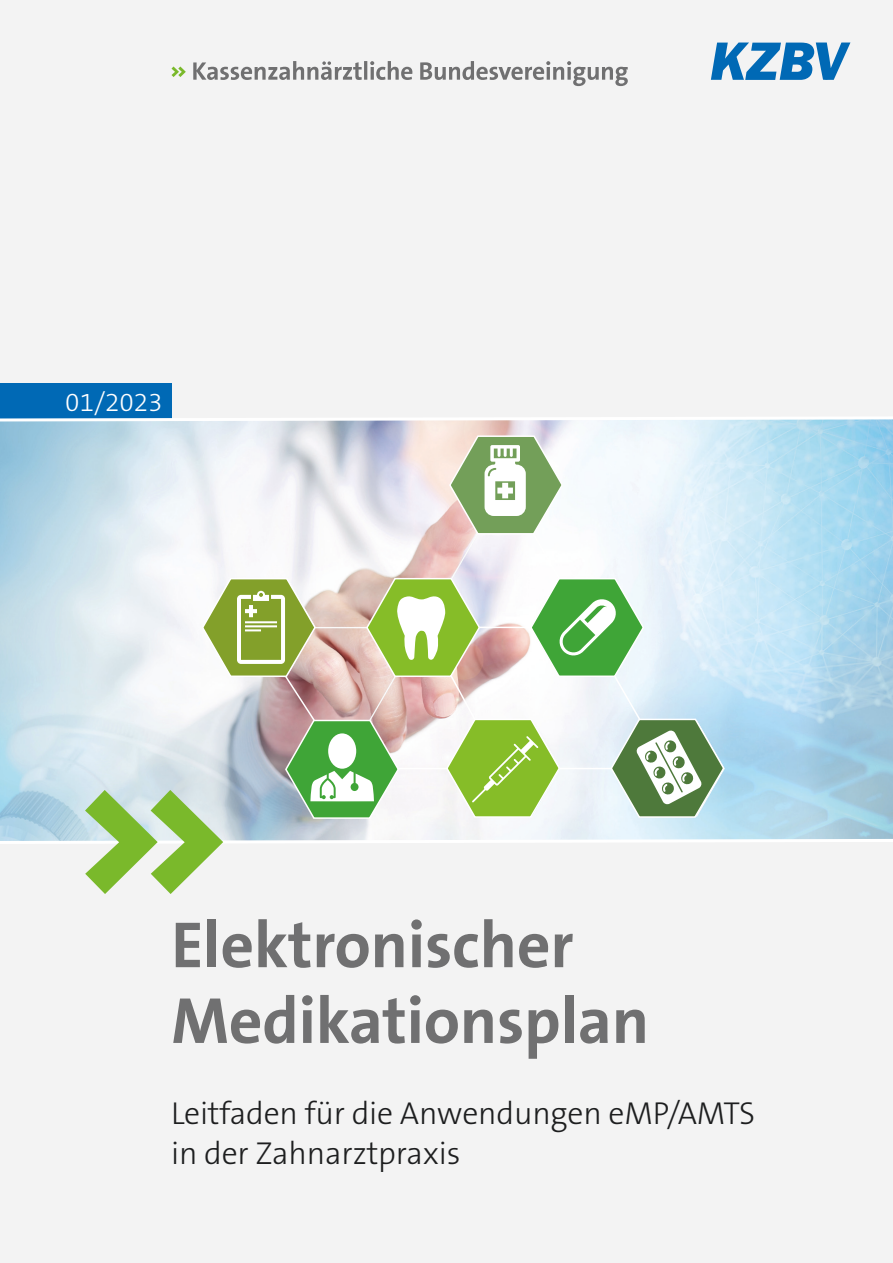
<style>
.page{position:relative;width:893px;height:1263px;background:#fff}
.page>*{position:absolute;margin:0;border:0;box-sizing:border-box;transform-origin:0 0}
.t1{font:700 65.7px/75.8px "The Sans B Plus W7";letter-spacing:-.005em;color:#707071}
.t2{font:300 31.8px/39.5px "The Sans B Plus W3";letter-spacing:-.005em;color:#1d1e1f}
.t3{font:300 26.25px "The Sans B Plus W3";color:#fff}
</style>
<div class="page">
<div style="left:0;top:842px;width:893px;height:421px;background:#f3f3f3"></div>
<div style="left:0;top:0;width:893px;height:438px;background:#f3f3f3"></div>
<img style="left:0;top:423px;width:893px;height:11px">
<svg style="left:193px;top:61px;width:435px;height:25px"></svg>
<svg style="left:171px;top:67px;width:15px;height:10px"></svg>
<svg style="left:711px;top:43px;width:139px;height:37px"></svg>
<div style="left:0;top:384px;width:171px;height:35px;background:#0069b5"></div>
<svg style="left:0;top:415px;width:893px;height:8px"></svg>
<svg style="left:0;top:434px;width:893px;height:460px"></svg>
<p class="t3" style="left:65px;top:385px;width:99px">01/2023</p>
<h1 class="t1" style="left:171px;top:907px;width:480px">Elektronischer<br>Medikationsplan</h1>
<p class="t2" style="left:171px;top:1094px;width:585px">Leitfaden für die Anwendungen eMP/AMTS in der Zahnarztpraxis</p>
</div>
